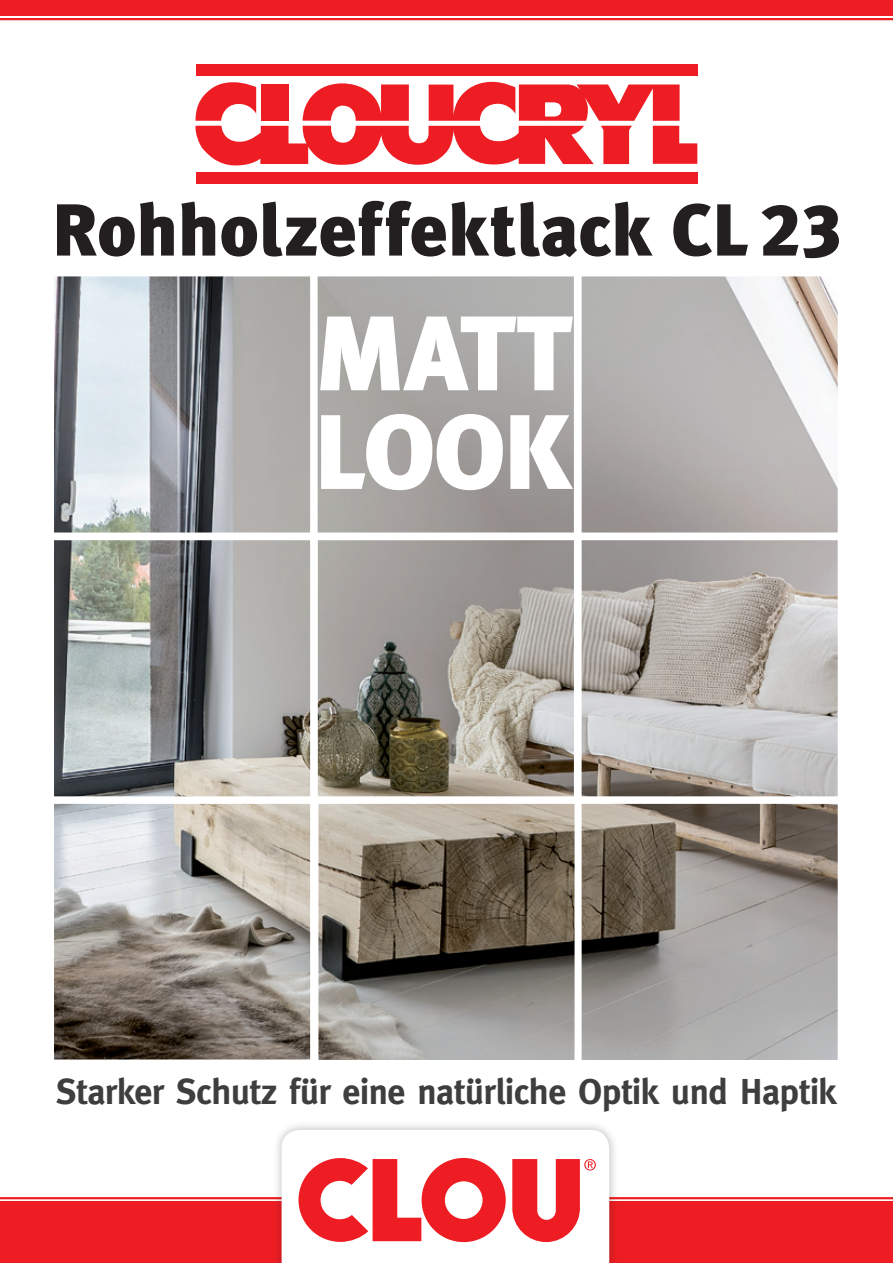
<style>
.page{position:relative;width:893px;height:1263px;background:#fff}
.page>*{position:absolute;margin:0;border:0;box-sizing:border-box;transform-origin:0 0}
.t1{font:105.75px/98.7px "Meta Black Cyr LF Caps";letter-spacing:-.02em;color:#fff}
.t2{font:900 73.5px "Meta Plus";color:#231f20}
.t3{font:700 36px "Meta";letter-spacing:-.01em;color:#3e3e3f}
.s1{font-family:"Meta Black Cyr LF Caps";font-weight:400}
</style>
<div class="page">
<div style="left:0;top:1201px;width:893px;height:62px;background:#ee1d23"></div>
<hr style="left:0;top:1197px;width:893px;height:2px;background:#ee1d23">
<div style="left:0;top:0;width:893px;height:16px;background:#ee1d23"></div>
<hr style="left:0;top:18px;width:893px;height:2px;background:#ee1d23">
<img style="left:54px;top:276px;width:784px;height:784px">
<div style="left:273px;top:1121px;width:345px;height:142px;background:#231f20;opacity:.3"></div>
<svg style="left:282px;top:1130px;width:327px;height:133px"></svg>
<div style="left:196px;top:64px;width:501px;height:11px;background:#ee1d23"></div>
<div style="left:196px;top:172px;width:501px;height:12px;background:#ee1d23"></div>
<svg style="left:195px;top:82px;width:502px;height:84px"></svg>
<h2 class="t2" style="left:51px;top:187px;width:792px">Rohholzeffektlack CL <span class="s1">23</span></h2>
<h1 class="t1" style="left:315px;top:304px;width:258px">MATT<br>LOOK</h1>
<p class="t3" style="left:56px;top:1071px;width:782px">Starker Schutz für eine natürliche Optik und Haptik</p>
</div>
